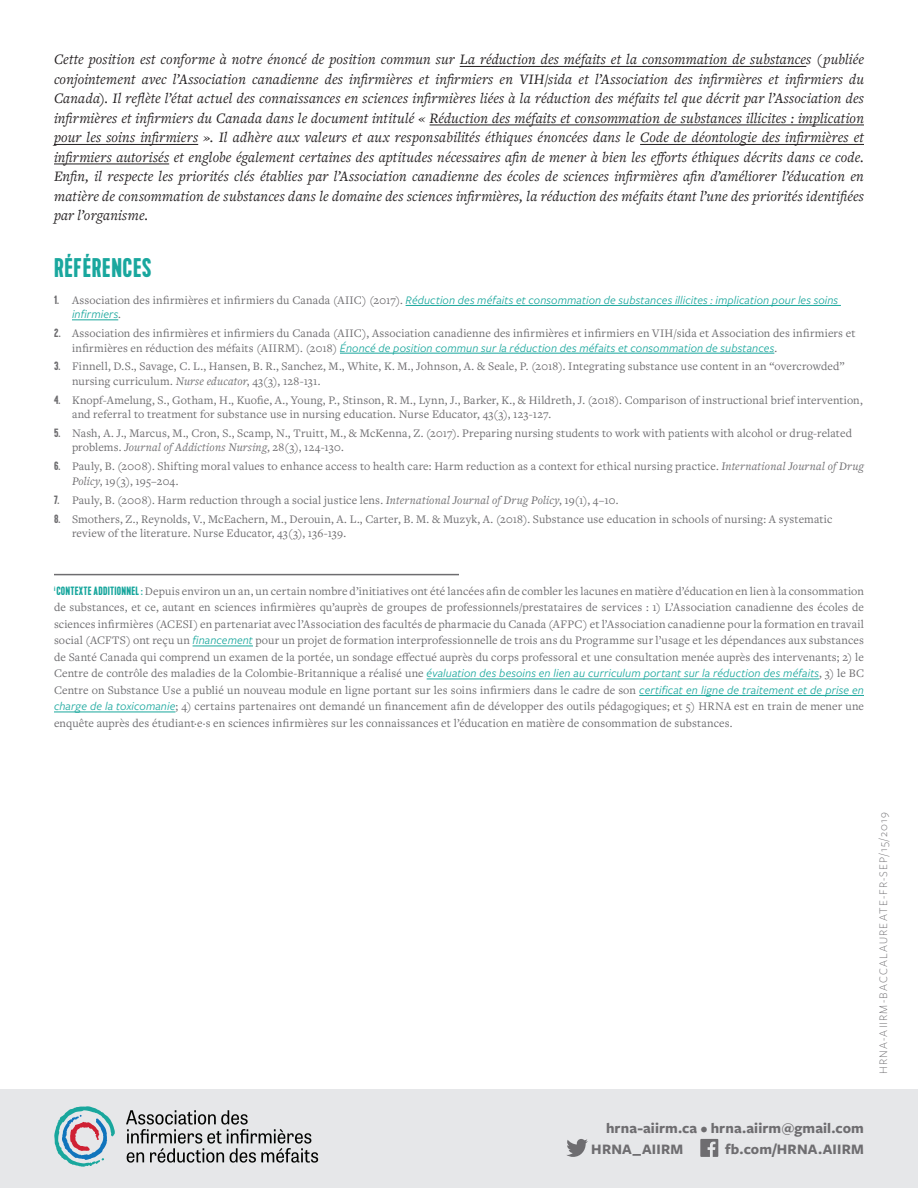
<style>
.page{position:relative;width:918px;height:1188px;background:#fff}
.page>*{position:absolute;margin:0;border:0;box-sizing:border-box;transform-origin:0 0}
.t1{font:700 27px "Kapra";letter-spacing:.02em;color:#19a79e}
.t2{font:italic 15px/19.5px "Freight Text Pro";letter-spacing:.01em;color:#231f20;text-align:justify}
.t3{font:700 15px/21px "Freight Sans Pro";letter-spacing:.01em;color:#6e6d70}
.footnote{font:12px/16.5px "Freight Text Pro";letter-spacing:.01em;color:#6e6d70}
.t4{font:italic 12px/14.4px "Freight Sans Pro";letter-spacing:.01em;color:#19a79d}
.t5{font:300 12px "Freight Sans Pro";letter-spacing:.1em;color:#6e6d70}
.s1{font-family:"Kapra";font-weight:700;font-style:normal;color:#6e6d70}
.s2{font-family:"Freight Text Pro";font-style:normal;color:#6e6d70}
.s3{font-family:"Kapra";font-weight:700}
.s4{font-family:"Freight Sans Pro";font-style:italic;color:#19a79d}
.s5{font-style:italic}
.s6{font-family:"Kapra";font-weight:700;color:#19a79e}
</style>
<div class="page">
<div style="left:0;top:1089px;width:918px;height:99px;background:#e6e7e9"></div>
<svg style="left:55px;top:1106px;width:60px;height:61px"></svg>
<svg style="left:126px;top:1110px;width:192px;height:53px"></svg>
<svg style="left:567px;top:1139px;width:21px;height:18px"></svg>
<svg style="left:700px;top:1139px;width:18px;height:18px"></svg>
<hr style="left:460px;top:66px;width:346px;height:1px;background:#231f20">
<hr style="left:430px;top:125px;width:434px;height:1px;background:#231f20">
<hr style="left:54px;top:144px;width:144px;height:1px;background:#231f20">
<hr style="left:640px;top:144px;width:224px;height:1px;background:#231f20">
<hr style="left:54px;top:164px;width:115px;height:1px;background:#231f20">
<hr style="left:406px;top:305px;width:435px;height:1px;background:#19a79d">
<hr style="left:72px;top:320px;width:46px;height:1px;background:#19a79d">
<hr style="left:340px;top:353px;width:434px;height:1px;background:#19a79d">
<hr style="left:54px;top:574px;width:405px;height:1px;background:#6e6d70">
<hr style="left:193px;top:646px;width:60px;height:1px;background:#19a79d">
<hr style="left:427px;top:679px;width:392px;height:1px;background:#19a79d">
<hr style="left:639px;top:695px;width:225px;height:1px;background:#19a79d">
<hr style="left:54px;top:712px;width:121px;height:1px;background:#19a79d">
<p class="t2" style="left:54px;top:49px;width:812px">Cette position est conforme à notre énoncé de position commun sur La réduction des méfaits et la consommation de substances (publiée conjointement avec l’Association canadienne des infirmières et infirmiers en VIH/sida et l’Association des infirmières et infirmiers du Canada). Il reflète l’état actuel des connaissances en sciences infirmières liées à la réduction des méfaits tel que décrit par l’Association des infirmières et infirmiers du Canada dans le document intitulé « Réduction des méfaits et consommation de substances illicites : implication pour les soins infirmiers ». Il adhère aux valeurs et aux responsabilités éthiques énoncées dans le Code de déontologie des infirmières et infirmiers autorisés et englobe également certaines des aptitudes nécessaires afin de mener à bien les efforts éthiques décrits dans ce code.<br>Enfin, il respecte les priorités clés établies par l’Association canadienne des écoles de sciences infirmières afin d’améliorer l’éducation en matière de consommation de substances dans le domaine des sciences infirmières, la réduction des méfaits étant l’une des priorités identifiées par l’organisme.</p>
<p class="t1" style="left:54px;top:253px;width:99px">RÉFÉRENCES</p>
<p class="t4" style="left:72px;top:292px;width:768px;text-indent:-18px"><span class="s1">1.</span> <span class="s2">Association des infirmières et infirmiers du Canada (AIIC) (2017).</span> Réduction des méfaits et consommation de substances illicites : implication pour les soins infirmiers<span class="s2">.</span></p>
<p class="footnote" style="left:72px;top:326px;width:785px;line-height:14.4px;text-indent:-18px"><span class="s3">2.</span> Association des infirmières et infirmiers du Canada (AIIC), Association canadienne des infirmières et infirmiers en VIH/sida et Association des infirmiers et infirmières en réduction des méfaits (AIIRM). (2018) <span class="s4">Énoncé de position commun sur la réduction des méfaits et consommation de substances</span>.</p>
<p class="footnote" style="left:72px;top:359px;width:774px;line-height:14.4px;text-indent:-18px"><span class="s3">3.</span> Finnell, D.S., Savage, C. L., Hansen, B. R., Sanchez, M., White, K. M., Johnson, A. &amp; Seale, P. (2018). Integrating substance use content in an “overcrowded” nursing curriculum. <span class="s5">Nurse educator</span>, 43(3), 128-131.</p>
<p class="footnote" style="left:72px;top:392px;width:792px;line-height:14.4px;text-indent:-18px"><span class="s3">4.</span> Knopf-Amelung, S., Gotham, H., Kuofie, A., Young, P., Stinson, R. M., Lynn, J., Barker, K., &amp; Hildreth, J. (2018). Comparison of instructional brief intervention, and referral to treatment for substance use in nursing education. Nurse Educator, 43(3), 123-127.</p>
<p class="footnote" style="left:72px;top:426px;width:782px;line-height:14.4px;text-indent:-18px"><span class="s3">5.</span> Nash, A. J., Marcus, M., Cron, S., Scamp, N., Truitt, M., &amp; McKenna, Z. (2017). Preparing nursing students to work with patients with alcohol or drug-related problems. <span class="s5">Journal of Addictions Nursing</span>, 28(3), 124-130.</p>
<p class="footnote" style="left:72px;top:459px;width:794px;line-height:14.4px;text-indent:-18px"><span class="s3">6.</span> Pauly, B. (2008). Shifting moral values to enhance access to health care: Harm reduction as a context for ethical nursing practice. <span class="s5">International Journal of Drug<br>Policy</span>, 19(3), 195–204.</p>
<p class="footnote" style="left:54px;top:491px;width:566px"><span class="s3">7.</span> Pauly, B. (2008). Harm reduction through a social justice lens. <span class="s5">International Journal of Drug Policy</span>, 19(1), 4–10.</p>
<p class="footnote" style="left:72px;top:511px;width:762px;line-height:14.4px;text-indent:-18px"><span class="s3">8.</span> Smothers, Z., Reynolds, V., McEachern, M., Derouin, A. L., Carter, B. M. &amp; Muzyk, A. (2018). Substance use education in schools of nursing: A systematic review of the literature. Nurse Educator, 43(3), 136-139.</p>
<p class="footnote" style="left:54px;top:582px;width:812px;text-align:justify"><sup>i</sup> <span class="s6">CONTEXTE ADDITIONNEL :</span> Depuis environ un an, un certain nombre d’initiatives ont été lancées afin de combler les lacunes en matière d’éducation en lien à la consommation de substances, et ce, autant en sciences infirmières qu’auprès de groupes de professionnels/prestataires de services : 1) L’Association canadienne des écoles de sciences infirmières (ACESI) en partenariat avec l’Association des facultés de pharmacie du Canada (AFPC) et l’Association canadienne pour la formation en travail social (ACFTS) ont reçu un <span class="s4">financement</span> pour un projet de formation interprofessionnelle de trois ans du Programme sur l’usage et les dépendances aux substances de Santé Canada qui comprend un examen de la portée, un sondage effectué auprès du corps professoral et une consultation menée auprès des intervenants; 2) le Centre de contrôle des maladies de la Colombie-Britannique a réalisé une <span class="s4">évaluation des besoins en lien au curriculum portant sur la réduction des méfaits</span>, 3) le BC Centre on Substance Use a publié un nouveau module en ligne portant sur les soins infirmiers dans le cadre de son <span class="s4">certificat en ligne de traitement et de prise en charge de la toxicomanie</span>; 4) certains partenaires ont demandé un financement afin de développer des outils pédagogiques; et 5) HRNA est en train de mener une enquête auprès des étudiant·e·s en sciences infirmières sur les connaissances et l’éducation en matière de consommation de substances.</p>
<p class="t5" style="left:875px;top:1074px;width:263px;rotate:-90deg">HRNA-AIIRM-BACCALAUREATE-FR-SEP/15/2019</p>
<p class="t3" style="left:591px;top:1117px;width:274px;text-indent:15px">hrna-aiirm.ca • hrna.aiirm@gmail.com<br>HRNA_AIIRM</p>
<p class="t3" style="left:725px;top:1138px;width:140px">fb.com/HRNA.AIIRM</p>
</div>
